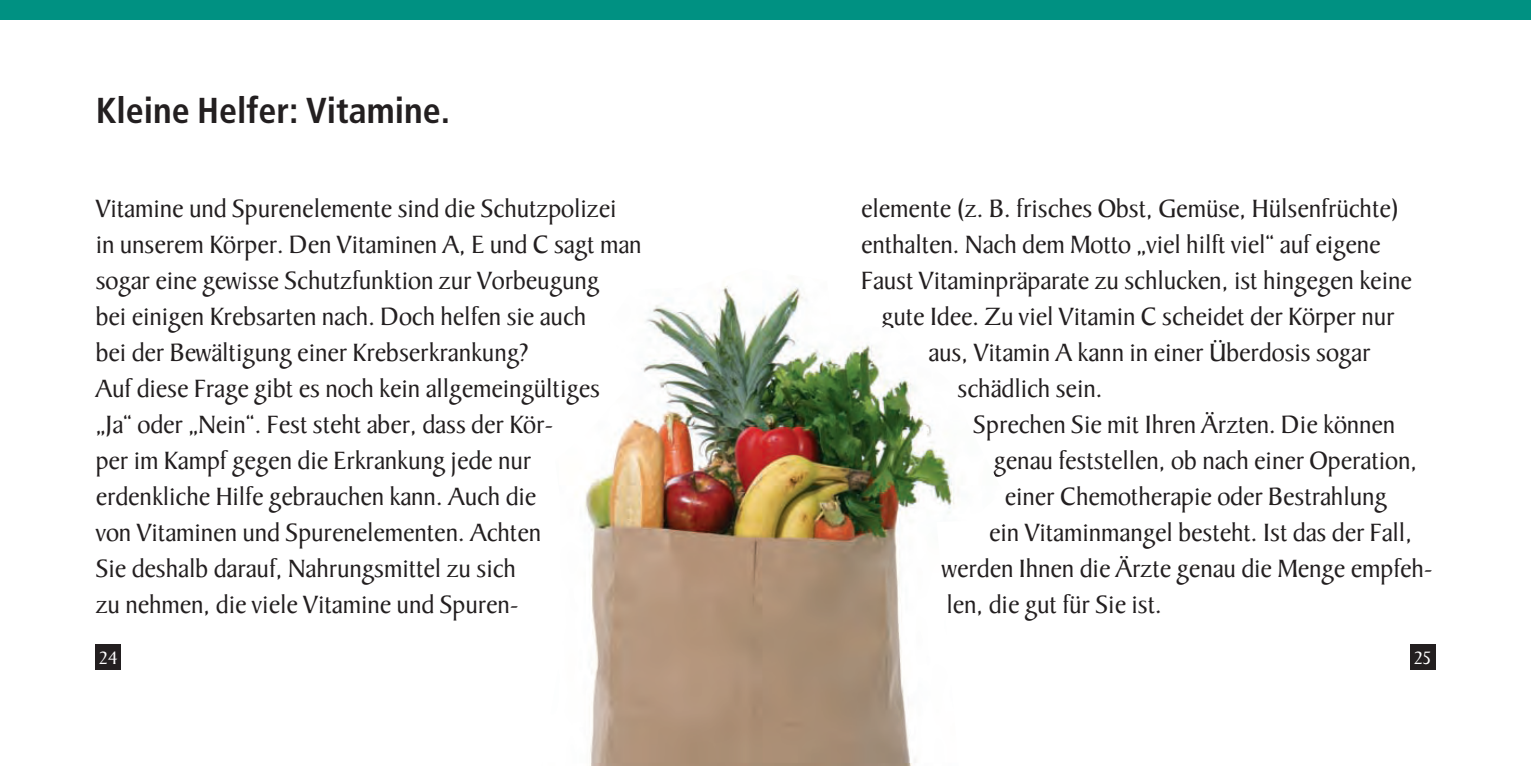
<style>
.page{position:relative;width:1531px;height:766px;background:#fff}
.page>*{position:absolute;margin:0;border:0;box-sizing:border-box;transform-origin:0 0}
.t1{font:700 condensed 36px "Frutiger";color:#231f20}
.t2{font:27px/36px "Baker Signet";letter-spacing:-.005em;color:#231f20}
.t3{font:19.12px "Baker Signet";color:#fff}
</style>
<div class="page">
<div style="left:96px;top:644px;width:25px;height:26px;background:#231f20"></div>
<div style="left:1410px;top:644px;width:25px;height:26px;background:#231f20"></div>
<img style="left:584px;top:286px;width:371px;height:479px">
<div style="left:0;top:0;width:1531px;height:19px;background:#009182"></div>
<h1 class="t1" style="left:96px;top:89px;width:356px">Kleine Helfer: Vitamine.</h1>
<p class="t2" style="left:96px;top:191px;width:547px">Vitamine und Spurenelemente sind die Schutzpolizei in unserem Körper. Den Vitaminen A, E und C sagt man sogar eine gewisse Schutzfunktion zur Vorbeugung<br>bei einigen Krebsarten nach. Doch helfen sie auch<br>bei der Bewältigung einer Krebserkrankung?<br>Auf diese Frage gibt es noch kein allgemeingültiges „Ja“ oder „Nein“. Fest steht aber, dass der Kör-<br>per im Kampf gegen die Erkrankung jede nur erdenkliche Hilfe gebrauchen kann. Auch die<br>von Vitaminen und Spurenelementen. Achten<br>Sie deshalb darauf, Nahrungsmittel zu sich<br>zu nehmen, die viele Vitamine und Spuren-</p>
<p class="t2" style="left:861px;top:191px;width:539px">elemente (z. B. frisches Obst, Gemüse, Hülsenfrüchte)</p>
<p class="t2" style="left:861px;top:227px;width:521px">enthalten. Nach dem Motto „viel hilft viel“ auf eigene</p>
<p class="t2" style="left:861px;top:263px;width:552px">Faust Vitaminpräparate zu schlucken, ist hingegen keine</p>
<p class="t2" style="left:881px;top:299px;width:515px">gute Idee. Zu viel Vitamin C scheidet der Körper nur</p>
<p class="t2" style="left:928px;top:335px;width:444px">aus, Vitamin A kann in einer Überdosis sogar</p>
<p class="t2" style="left:957px;top:371px;width:147px">schädlich sein.</p>
<p class="t2" style="left:973px;top:407px;width:424px">Sprechen Sie mit Ihren Ärzten. Die können</p>
<p class="t2" style="left:993px;top:443px;width:425px">genau feststellen, ob nach einer Operation,</p>
<p class="t2" style="left:1005px;top:479px;width:384px">einer Chemotherapie oder Bestrahlung</p>
<p class="t2" style="left:989px;top:515px;width:425px">ein Vitaminmangel besteht. Ist das der Fall,</p>
<p class="t2" style="left:942px;top:551px;width:492px">werden Ihnen die Ärzte genau die Menge empfeh-</p>
<p class="t2" style="left:946px;top:587px;width:217px">len, die gut für Sie ist.</p>
<p class="t3" style="left:99px;top:647px;width:20px">24</p>
<p class="t3" style="left:1414px;top:647px;width:18px">25</p>
</div>
